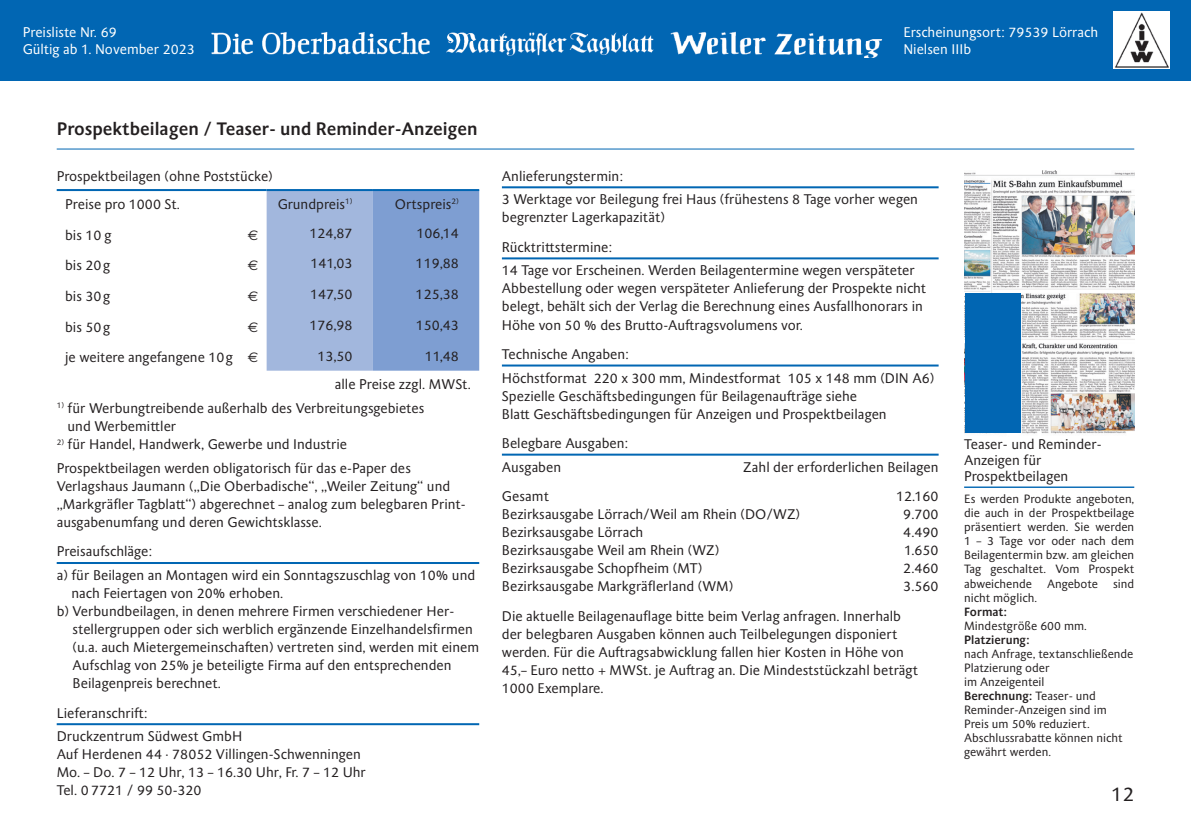
<style>
.page{position:relative;width:1191px;height:840px;background:#fff}
.page>*{position:absolute;margin:0;border:0;box-sizing:border-box;transform-origin:0 0}
.t1{font:20px "Schwabo Sans";color:#231f20}
.t2{font:700 18px "Schwabo Sans";color:#231f20}
.t3{font:14px/18px "Schwabo Sans";color:#231f20}
.t4{font:14px "Schwabo Sans";color:#fff}
.t5{font:14px "Euro Sans Std";color:#231f20}
.t6{font:12px/14px "Schwabo Sans";color:#231f20;text-align:justify}
.t7{font:700 12px "Schwabo Sans";color:#231f20}
.s1{font-family:"Euro Sans Std"}
.s2{font-weight:700}
</style>
<div class="page">
<hr style="left:57px;top:561px;width:422px;height:2px;background:#0166b3">
<hr style="left:57px;top:722px;width:422px;height:2px;background:#0166b3">
<svg style="left:267px;top:191px;width:212px;height:179px;background:#8faad7"></svg>
<hr style="left:57px;top:189px;width:210px;height:2px;background:#0166b3">
<hr style="left:267px;top:189px;width:106px;height:2px;background:#0166b3">
<hr style="left:373px;top:189px;width:106px;height:2px;background:#0166b3">
<hr style="left:502px;top:186px;width:436px;height:2px;background:#0166b3">
<hr style="left:502px;top:257px;width:436px;height:2px;background:#0166b3">
<hr style="left:502px;top:364px;width:436px;height:2px;background:#0166b3">
<hr style="left:502px;top:453px;width:436px;height:2px;background:#0166b3">
<hr style="left:964px;top:486px;width:170px;height:1px;background:#0166b3">
<img style="left:965px;top:170px;width:169px;height:264px">
<div style="left:964px;top:294px;width:56px;height:138px;background:#0166b3"></div>
<hr style="left:57px;top:148px;width:1077px;height:1px;background:#0166b3">
<div style="left:0;top:0;width:1191px;height:81px;background:#0166b3"></div>
<img style="left:1113px;top:12px;width:57px;height:56px">
<img style="left:214px;top:40px;width:216px;height:4px">
<img style="left:211px;top:32px;width:218px;height:8px">
<img style="left:211px;top:44px;width:219px;height:11px">
<img style="left:674px;top:40px;width:208px;height:4px">
<img style="left:670px;top:31px;width:213px;height:9px">
<img style="left:676px;top:44px;width:204px;height:14px">
<img style="left:448px;top:40px;width:205px;height:4px">
<img style="left:447px;top:32px;width:207px;height:8px">
<img style="left:446px;top:44px;width:208px;height:12px">
<p class="t4" style="left:23px;top:24px;width:96px">Preisliste Nr. 69</p>
<p class="t4" style="left:903px;top:24px;width:196px">Erscheinungsort: 79539 Lörrach</p>
<p class="t4" style="left:23px;top:42px;width:174px">Gültig ab 1. November 2023</p>
<p class="t4" style="left:903px;top:42px;width:69px">Nielsen IIIb</p>
<p class="t2" style="left:57px;top:119px;width:422px">Prospektbeilagen / Teaser- und Reminder-Anzeigen</p>
<p class="t3" style="left:65px;top:162px;width:209px;line-height:28.2px;text-indent:-8px">Prospektbeilagen (ohne Poststücke)<br>Preise pro 1000 St.</p>
<p class="t3" style="left:278px;top:195px;width:76px">Grundpreis<sup>1)</sup></p>
<p class="t3" style="left:395px;top:195px;width:66px">Ortspreis<sup>2)</sup></p>
<p class="t3" style="left:65px;top:226px;width:48px">bis 10 g</p>
<p class="t5" style="left:248px;top:226px;width:12px">€</p>
<p class="t3" style="left:309px;top:224px;width:45px">124,87</p>
<p class="t3" style="left:416px;top:224px;width:44px">106,14</p>
<p class="t3" style="left:65px;top:256px;width:46px">bis 20g</p>
<p class="t5" style="left:248px;top:257px;width:12px">€</p>
<p class="t3" style="left:310px;top:255px;width:44px">141,03</p>
<p class="t3" style="left:415px;top:255px;width:45px">119,88</p>
<p class="t3" style="left:65px;top:287px;width:46px">bis 30g</p>
<p class="t5" style="left:248px;top:288px;width:12px">€</p>
<p class="t3" style="left:310px;top:285px;width:44px">147,50</p>
<p class="t3" style="left:416px;top:285px;width:45px">125,38</p>
<p class="t3" style="left:65px;top:318px;width:46px">bis 50g</p>
<p class="t5" style="left:248px;top:318px;width:12px">€</p>
<p class="t3" style="left:309px;top:316px;width:45px">176,98</p>
<p class="t3" style="left:416px;top:316px;width:45px">150,43</p>
<p class="t3" style="left:65px;top:348px;width:195px">je weitere angefangene 10g <span class="s1">€</span></p>
<p class="t3" style="left:317px;top:347px;width:37px">13,50</p>
<p class="t3" style="left:335px;top:341px;width:138px;line-height:29px;text-indent:90px">11,48 alle Preise zzgl. MWSt.</p>
<p class="t3" style="left:68px;top:399px;width:358px;text-indent:-11px"><sup>1)</sup> für Werbungtreibende außerhalb des Verbreitungsgebietes und Werbemittler</p>
<p class="t3" style="left:57px;top:432px;width:356px;line-height:23.6px"><sup>2)</sup> für Handel, Handwerk, Gewerbe und Industrie<br>Prospektbeilagen werden obligatorisch für das e-Paper des</p>
<p class="t3" style="left:57px;top:477px;width:410px">Verlagshaus Jaumann („Die Oberbadische“, „Weiler Zeitung“ und „Markgräfler Tagblatt“) abgerechnet – analog zum belegbaren Print&shy;ausgabenumfang und deren Gewichtsklasse.</p>
<p class="t3" style="left:57px;top:539px;width:420px;line-height:23.6px">Preisaufschläge:<br>a) für Beilagen an Montagen wird ein Sonntagszuschlag von 10% und</p>
<p class="t3" style="left:71px;top:584px;width:213px">nach Feiertagen von 20% erhoben.</p>
<p class="t3" style="left:57px;top:602px;width:399px">b) Verbundbeilagen, in denen mehrere Firmen verschiedener Her-</p>
<p class="t3" style="left:73px;top:620px;width:402px">stellergruppen oder sich werblich ergänzende Einzelhandelsfirmen</p>
<p class="t3" style="left:73px;top:638px;width:408px">(u.a. auch Mietergemeinschaften) vertreten sind, werden mit einem</p>
<p class="t3" style="left:73px;top:656px;width:380px">Aufschlag von 25% je beteiligte Firma auf den entsprechenden</p>
<p class="t3" style="left:73px;top:674px;width:150px">Beilagenpreis berechnet.</p>
<p class="t3" style="left:57px;top:700px;width:187px;line-height:23.6px">Lieferanschrift:<br>Druckzentrum Südwest GmbH</p>
<p class="t3" style="left:57px;top:745px;width:311px">Auf Herdenen 44 · 78052 Villingen-Schwenningen<br>Mo. – Do. 7 – 12 Uhr, 13 – 16.30 Uhr, Fr. 7 – 12 Uhr<br>Tel. 0 7721 / 99 50-320</p>
<p class="t3" style="left:502px;top:164px;width:418px;line-height:23.6px">Anlieferungstermin:<br>3 Werktage vor Beilegung frei Haus (frühestens 8 Tage vorher wegen</p>
<p class="t3" style="left:502px;top:203px;width:165px;line-height:29.4px">begrenzter Lagerkapazität)<br>Rücktrittstermine:</p>
<p class="t3" style="left:502px;top:262px;width:426px">14 Tage vor Erscheinen. Werden Beilagentermine wegen verspäteter Abbestellung oder wegen verspäteter Anlieferung der Prospekte nicht belegt, behält sich der Verlag die Berechnung eines Ausfall honorars in Höhe von 50 % des Brutto-Auftragsvolumens vor.</p>
<p class="t3" style="left:502px;top:342px;width:434px;line-height:23.6px">Technische Angaben:<br>Höchstformat 220 x 300 mm, Mindestformat 105 x 148 mm (DIN A6)</p>
<p class="t3" style="left:502px;top:387px;width:386px">Spezielle Geschäftsbedingungen für Beilagenaufträge siehe<br>Blatt Geschäftsbedingungen für Anzeigen und Prospektbeilagen</p>
<p class="t3" style="left:502px;top:431px;width:128px;line-height:23.6px">Belegbare Ausgaben:<br>Ausgaben</p>
<p class="t3" style="left:743px;top:458px;width:197px">Zahl der erforderlichen Beilagen</p>
<p class="t3" style="left:502px;top:487px;width:49px">Gesamt</p>
<p class="t3" style="left:896px;top:487px;width:44px">12.160</p>
<p class="t3" style="left:502px;top:505px;width:300px">Bezirksausgabe Lörrach/Weil am Rhein (DO/WZ)</p>
<p class="t3" style="left:903px;top:505px;width:37px">9.700</p>
<p class="t3" style="left:502px;top:523px;width:143px">Bezirksausgabe Lörrach</p>
<p class="t3" style="left:903px;top:523px;width:37px">4.490</p>
<p class="t3" style="left:502px;top:541px;width:219px">Bezirksausgabe Weil am Rhein (WZ)</p>
<p class="t3" style="left:904px;top:541px;width:36px">1.650</p>
<p class="t3" style="left:502px;top:559px;width:202px">Bezirksausgabe Schopfheim (MT)</p>
<p class="t3" style="left:903px;top:559px;width:37px">2.460</p>
<p class="t3" style="left:502px;top:577px;width:233px">Bezirksausgabe Markgräflerland (WM)</p>
<p class="t3" style="left:903px;top:577px;width:37px">3.560</p>
<p class="t3" style="left:502px;top:606px;width:417px">Die aktuelle Beilagenauflage bitte beim Verlag anfragen. Innerhalb der belegbaren Ausgaben können auch Teilbelegungen disponiert werden. Für die Auftragsabwicklung fallen hier Kosten in Höhe von 45,– Euro netto + MWSt. je Auftrag an. Die Mindeststückzahl beträgt 1000 Exemplare.</p>
<p class="t3" style="left:964px;top:436px;width:139px;line-height:16px">Teaser- und Reminder-<br>Anzeigen für<br>Prospektbeilagen</p>
<p class="t6" style="left:964px;top:492px;width:172px">Es werden Produkte ange boten, die auch in der Prospektbeilage präsentiert werden. Sie werden 1 – 3 Tage vor oder nach dem Beilagentermin bzw. am gleichen Tag geschaltet. Vom Prospekt abweichende</p>
<p class="t6" style="left:1047px;top:576px;width:53px">Angebote</p>
<p class="t6" style="left:1113px;top:576px;width:23px">sind</p>
<p class="t6" style="left:964px;top:590px;width:74px">nicht möglich.</p>
<p class="t7" style="left:964px;top:604px;width:44px">Format:</p>
<p class="t6" style="left:964px;top:618px;width:124px">Mindestgröße 600 mm.</p>
<p class="t7" style="left:964px;top:632px;width:67px">Platzierung:</p>
<p class="t6" style="left:964px;top:646px;width:171px;text-align:left">nach Anfrage, textanschließende<br>Platzierung oder<br>im Anzeigenteil<br><span class="s2">Berechnung:</span> Teaser- und<br>Reminder-Anzeigen sind im<br>Preis um 50% reduziert.<br>Abschluss rabatte können nicht gewährt werden.</p>
<h1 class="t1" style="left:1111px;top:782px;width:24px">12</h1>
</div>
